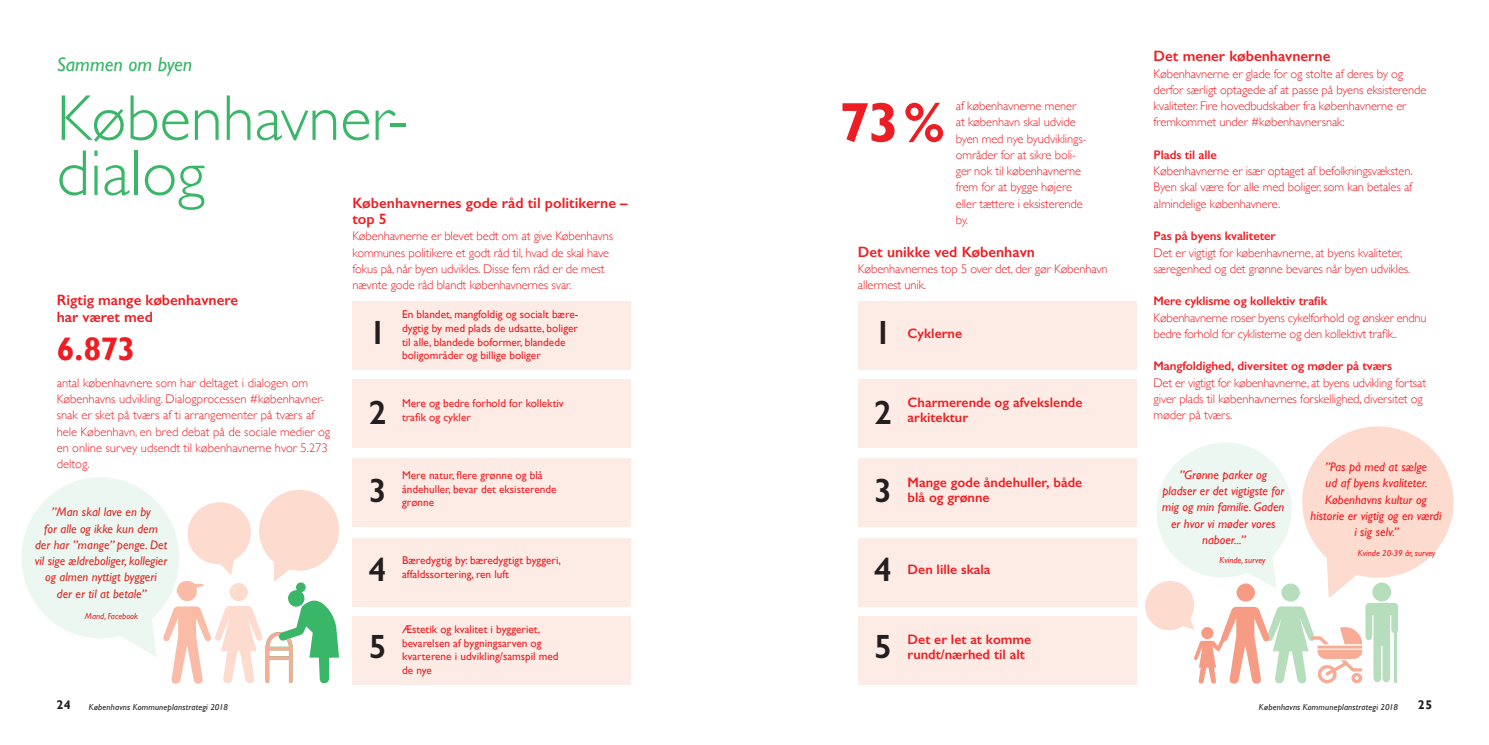
<style>
.page{position:relative;width:1489px;height:745px;background:#fff}
.page>*{position:absolute;margin:0;border:0;box-sizing:border-box;transform-origin:0 0}
.t1{font:300 65px/55px "Gill Sans";color:#39b667}
.t2{font:700 56.25px "Gill Sans";color:#ee1d23}
.t3{font:600 33.75px "Gill Sans";color:#231f20}
.t4{font:700 32.5px "Gill Sans";color:#ee1d23}
.t5{font:italic 20px "Gill Sans";color:#39b667}
.t6{font:600 15px/16.2px "Gill Sans";color:#ee1d23}
.t7{font:600 13.75px/15px "Gill Sans";color:#ee1d23}
.t8{font:300 12.5px/16.2px "Gill Sans";letter-spacing:-.01em;color:#ee1d23}
.t9{font:italic 12.5px/16.2px "Gill Sans";color:#ee1d23;text-align:center}
.t10{font:600 12.5px "Gill Sans";letter-spacing:-.01em;color:#ee1d23}
.t11{font:700 12.5px "Gill Sans";color:#231f20}
.t12{font:11.25px/13.8px "Gill Sans";color:#ee1d23}
.t13{font:italic 8.75px "Gill Sans";letter-spacing:.02em;color:#231f20}
.t14{font:italic 8.75px "Gill Sans";color:#ee1d23}
</style>
<div class="page">
<div style="left:352px;top:538px;width:279px;height:68px;background:#fdece5"></div>
<div style="left:857px;top:538px;width:279px;height:68px;background:#fdece5"></div>
<div style="left:352px;top:379px;width:279px;height:69px;background:#fdece5"></div>
<div style="left:857px;top:379px;width:279px;height:69px;background:#fdece5"></div>
<div style="left:352px;top:458px;width:279px;height:68px;background:#fdece5"></div>
<div style="left:857px;top:458px;width:279px;height:68px;background:#fdece5"></div>
<div style="left:352px;top:300px;width:279px;height:69px;background:#fdece5"></div>
<div style="left:857px;top:300px;width:279px;height:69px;background:#fdece5"></div>
<div style="left:352px;top:615px;width:279px;height:69px;background:#fdece5"></div>
<div style="left:857px;top:615px;width:279px;height:69px;background:#fdece5"></div>
<svg style="left:1145px;top:426px;width:309px;height:258px"></svg>
<div style="left:1372px;top:582px;width:18px;height:19px;background:#b6ddbc;border-radius:50%"></div>
<hr style="left:1394px;top:622px;width:2px;height:60px;background:#b6ddbc">
<svg style="left:21px;top:477px;width:318px;height:207px"></svg>
<h3 class="t5" style="left:57px;top:56px;width:137px">Sammen om byen</h3>
<h1 class="t1" style="left:57px;top:95px;width:353px">Københavner&shy;dialog</h1>
<p class="t6" style="left:352px;top:194px;width:277px">Københavnernes gode råd til politikerne – top 5</p>
<p class="t8" style="left:352px;top:229px;width:262px">Københavnerne er blevet bedt om at give Københavns kommunes politikere et godt råd til, hvad de skal have fokus på, når byen udvikles. Disse fem råd er de mest nævnte gode råd blandt københavnernes svar.</p>
<h2 class="t2" style="left:838px;top:89px;width:107px">73 %</h2>
<p class="t8" style="left:955px;top:99px;width:132px">af københavnerne mener at københavn skal udvide byen med nye byudviklings&shy;områder for at sikre boli&shy;ger nok til københavnerne frem for at bygge højere eller tættere i eksisterende by.</p>
<p class="t6" style="left:857px;top:243px;width:178px">Det unikke ved København</p>
<p class="t8" style="left:857px;top:261px;width:251px">Københavnernes top 5 over det, der gør København allermest unik.</p>
<p class="t6" style="left:57px;top:292px;width:183px">Rigtig mange københavnere har været med</p>
<h3 class="t4" style="left:57px;top:330px;width:80px">6.873</h3>
<p class="t8" style="left:57px;top:375px;width:275px">antal københavnere som har deltaget i dialogen om Københavns udvikling. Dialogprocessen #københavner&shy;snak er sket på tværs af ti arrangementer på tværs af hele København, en bred debat på de sociale medier og en online survey udsendt til københavnerne hvor 5.273 deltog.</p>
<p class="t9" style="left:35px;top:504px;width:134px">”Man skal lave en by<br>for alle og ikke kun dem<br>der har ”mange” penge. Det vil sige ældreboliger, kollegier og almen nyttigt byggeri<br>der er til at betale”</p>
<p class="t14" style="left:85px;top:611px;width:55px">Mand, Facebook</p>
<p class="t12" style="left:402px;top:308px;width:178px">En blandet, mangfoldig og socialt bære&shy;dygtig by med plads de udsatte, boliger til alle, blandede boformer, blandede boligområder og billige boliger</p>
<h3 class="t3" style="left:368px;top:312px;width:19px">1</h3>
<h3 class="t3" style="left:874px;top:312px;width:19px">1</h3>
<p class="t7" style="left:907px;top:325px;width:56px">Cyklerne</p>
<p class="t12" style="left:402px;top:397px;width:163px">Mere og bedre forhold for kollektiv trafik og cykler</p>
<p class="t7" style="left:907px;top:395px;width:176px">Charmerende og afvekslende arkitektur</p>
<h3 class="t3" style="left:368px;top:391px;width:19px">2</h3>
<h3 class="t3" style="left:874px;top:391px;width:19px">2</h3>
<p class="t12" style="left:402px;top:467px;width:156px">Mere natur, flere grønne og blå åndehuller, bevar det eksisterende grønne</p>
<p class="t7" style="left:907px;top:474px;width:176px">Mange gode åndehuller, både blå og grønne</p>
<h3 class="t3" style="left:368px;top:469px;width:19px">3</h3>
<h3 class="t3" style="left:874px;top:469px;width:19px">3</h3>
<p class="t12" style="left:402px;top:554px;width:160px">Bæredygtig by: bæredygtigt byggeri, affaldssortering, ren luft</p>
<p class="t7" style="left:907px;top:561px;width:84px">Den lille skala</p>
<h3 class="t3" style="left:368px;top:548px;width:19px">4</h3>
<h3 class="t3" style="left:874px;top:548px;width:19px">4</h3>
<p class="t12" style="left:402px;top:622px;width:158px">Æstetik og kvalitet i byggeriet, bevarelsen af bygningsarven og kvarterene i udvikling/samspil med de nye</p>
<p class="t7" style="left:907px;top:631px;width:125px">Det er let at komme rundt/nærhed til alt</p>
<h3 class="t3" style="left:368px;top:626px;width:19px">5</h3>
<h3 class="t3" style="left:874px;top:626px;width:19px">5</h3>
<p class="t6" style="left:1153px;top:48px;width:178px">Det mener københavnerne</p>
<p class="t8" style="left:1153px;top:66px;width:274px">Københavnerne er glade for og stolte af deres by og derfor særligt optagede af at passe på byens eksisterende kvaliteter. Fire hovedbudskaber fra københavnerne er fremkommet under #københavnersnak:</p>
<p class="t10" style="left:1153px;top:147px;width:65px">Plads til alle</p>
<p class="t8" style="left:1153px;top:164px;width:260px;text-align:justify">Københavnerne er især optaget af befolkningsvæksten.<br>Byen skal være for alle med boliger, som kan betales af almindelige københavnere.</p>
<p class="t10" style="left:1153px;top:228px;width:124px">Pas på byens kvaliteter</p>
<p class="t8" style="left:1153px;top:245px;width:258px">Det er vigtigt for københavnerne, at byens kvaliteter, særegenhed og det grønne bevares når byen udvikles.</p>
<p class="t10" style="left:1153px;top:293px;width:175px">Mere cyklisme og kollektiv trafik</p>
<p class="t8" style="left:1153px;top:310px;width:274px">Københavnerne roser byens cykelforhold og ønsker endnu bedre forhold for cyklisterne og den kollektivt trafik..</p>
<p class="t10" style="left:1153px;top:358px;width:240px">Mangfoldighed, diversitet og møder på tværs</p>
<p class="t8" style="left:1153px;top:375px;width:274px">Det er vigtigt for københavnerne, at byens udvikling fortsat giver plads til københavnernes forskellighed, diversitet og møder på tværs.</p>
<p class="t9" style="left:1162px;top:467px;width:124px">”Grønne parker og pladser er det vigtigste for mig og min familie. Gaden er hvor vi møder vores naboer...”</p>
<p class="t14" style="left:1219px;top:556px;width:48px">Kvinde, survey</p>
<p class="t9" style="left:1310px;top:459px;width:132px">”Pas på med at sælge<br>ud af byens kvaliteter.<br>Københavns kultur og historie er vigtig og en værdi i sig selv.”</p>
<p class="t14" style="left:1357px;top:549px;width:79px">Kvinde 20-39 år, survey</p>
<p class="t11" style="left:57px;top:696px;width:16px">24</p>
<p class="t13" style="left:89px;top:703px;width:141px">Københavns Kommuneplanstrategi 2018</p>
<p class="t13" style="left:1258px;top:703px;width:141px">Københavns Kommuneplanstrategi 2018</p>
<p class="t11" style="left:1417px;top:696px;width:16px">25</p>
</div>
